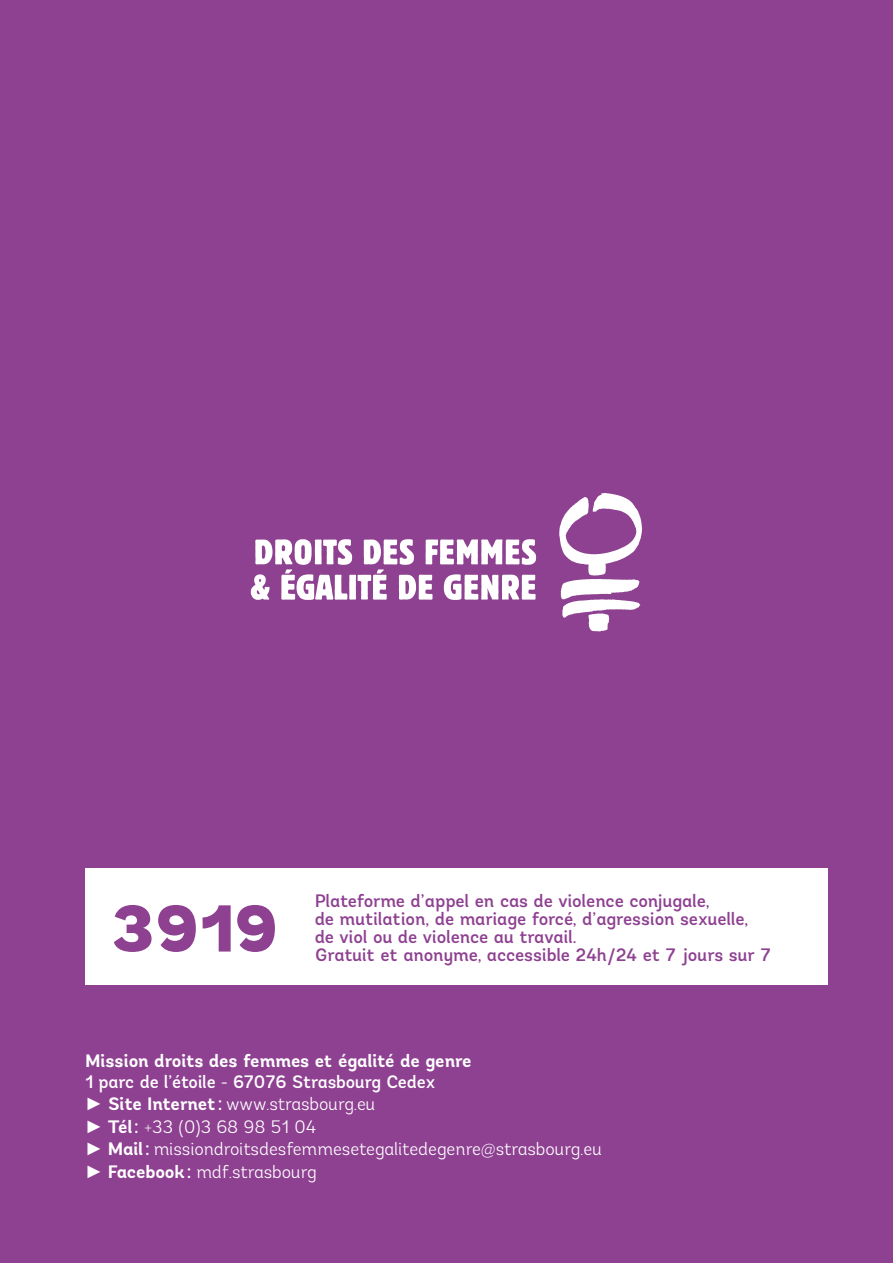
<style>
.page{position:relative;width:893px;height:1263px;background:#8e4091}
.page>*{position:absolute;margin:0;border:0;box-sizing:border-box;transform-origin:0 0}
.t1{font:900 66px "Andes";color:#8e4091}
.t2{font:300 18px/22.5px "Andes";letter-spacing:-.005em;color:#fff}
.t3{font:500 18px/18px "Andes";letter-spacing:-.01em;color:#8e4091}
.t4{font:700 18px "Andes";letter-spacing:-.01em;color:#fff}
.s1{font-weight:500}
.s2{font-family:"Arial";font-weight:400}
.s3{font-weight:700}
</style>
<div class="page">
<div style="left:85px;top:868px;width:743px;height:117px;background:#fff"></div>
<svg style="left:559px;top:493px;width:83px;height:138px"></svg>
<svg style="left:251px;top:539px;width:285px;height:61px"></svg>
<h1 class="t1" style="left:111px;top:885px;width:169px">3919</h1>
<p class="t3" style="left:315px;top:891px;width:435px">Plateforme d’appel en cas de violence conjugale,<br>de mutilation, de mariage forcé, d’agression sexuelle, de viol ou de violence au travail.</p>
<p class="t3" style="left:315px;top:945px;width:457px">Gratuit et anonyme, accessible 24h/24 et 7 jours sur 7</p>
<p class="t4" style="left:85px;top:1049px;width:388px">Mission droits des femmes et égalité de genre</p>
<p class="t2" style="left:85px;top:1070px;width:518px"><span class="s1">1 parc de l’étoile - 67076 Strasbourg Cedex<br></span><span class="s2">►</span> <span class="s3">Site Internet :</span> www.strasbourg.eu<br><span class="s2">►</span> <span class="s3">Tél:</span> +33 (0)3 68 98 51 04<br><span class="s2">►</span> <span class="s3">Mail:</span> missiondroitsdesfemmesetegalitedegenre@strasbourg.eu <span class="s2">►</span> <span class="s3">Facebook:</span> mdf.strasbourg</p>
</div>
